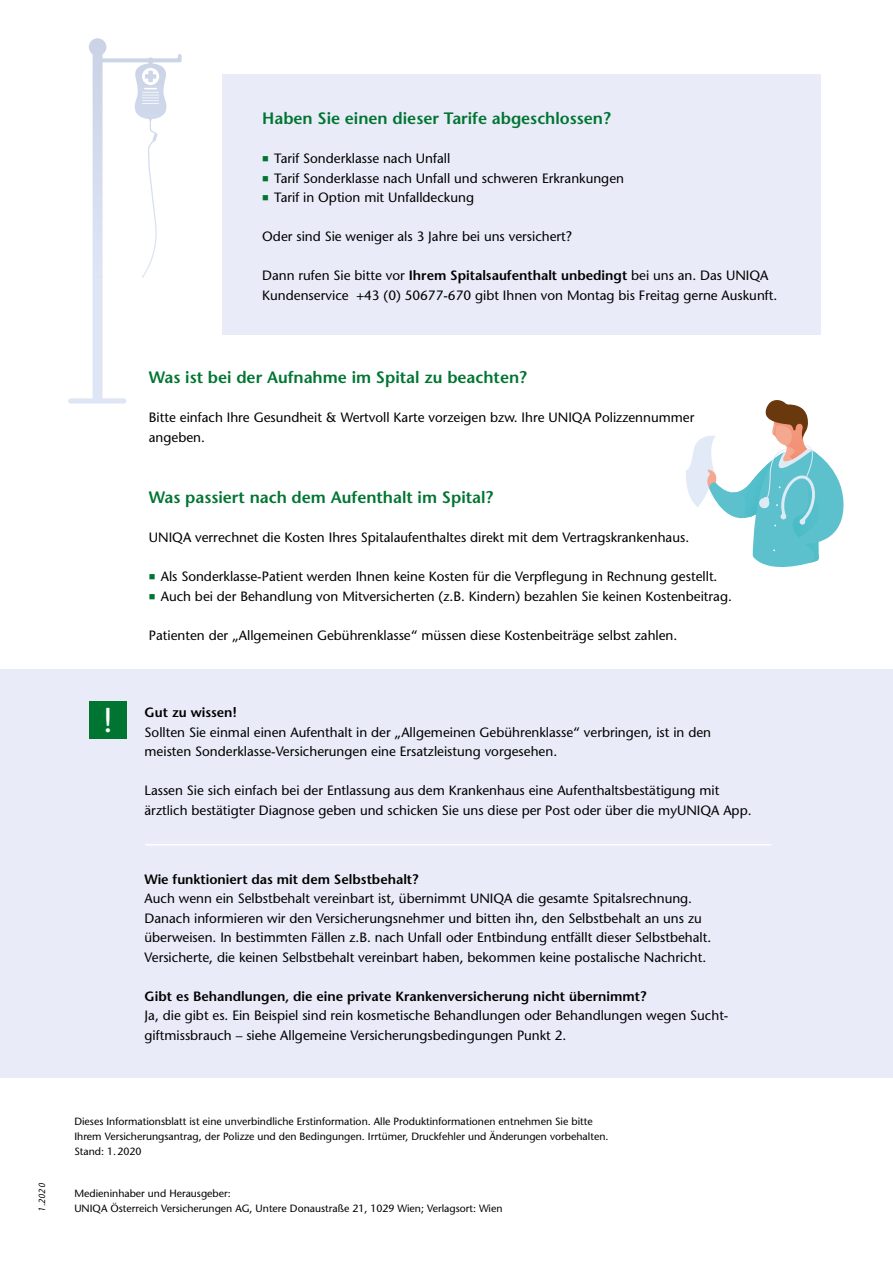
<style>
.page{position:relative;width:893px;height:1263px;background:#fff}
.page>*{position:absolute;margin:0;border:0;box-sizing:border-box;transform-origin:0 0}
.t1{font:32.85px "Stone Sans";color:#fff}
.t2{font:600 16.5px "Stone Sans";color:#007532}
.t3{font:13.5px/19.5px "Stone Sans";color:#000}
.t4{font:600 13.5px "Stone Sans";color:#000}
.t5{font:10.5px/15px "Stone Sans";color:#000}
.t6{font:italic 9px "Stone Sans";color:#000}
.s1{font-weight:600}
</style>
<div class="page">
<svg style="left:686px;top:400px;width:157px;height:167px"></svg>
<div style="left:223px;top:74px;width:598px;height:260px;background:#e9ecf8"></div>
<svg style="left:68px;top:38px;width:114px;height:366px"></svg>
<div style="left:0;top:669px;width:893px;height:408px;background:#e9ecf8"></div>
<hr style="left:145px;top:844px;width:626px;height:1px;background:#fff">
<div style="left:89px;top:702px;width:37px;height:37px;background:#007532"></div>
<p class="t6" style="left:37px;top:1211px;width:30px;rotate:-90deg">1.2020</p>
<p class="t2" style="left:262px;top:109px;width:350px">Haben Sie einen dieser Tarife abgeschlossen?</p>
<p class="t3" style="left:274px;top:149px;width:351px">Tarif Sonderklasse nach Unfall<br>Tarif Sonderklasse nach Unfall und schweren Erkrankungen<br>Tarif in Option mit Unfalldeckung</p>
<p class="t3" style="left:262px;top:227px;width:311px">Oder sind Sie weniger als 3 Jahre bei uns versichert?</p>
<p class="t3" style="left:262px;top:266px;width:517px">Dann rufen Sie bitte vor <span class="s1">Ihrem Spitalsaufenthalt unbedingt</span> bei uns an. Das UNIQA<br>Kundenservice +43 (0) 50677-670 gibt Ihnen von Montag bis Freitag gerne Auskunft.</p>
<p class="t2" style="left:149px;top:368px;width:380px">Was ist bei der Aufnahme im Spital zu beachten?</p>
<p class="t3" style="left:149px;top:408px;width:547px">Bitte einfach Ihre Gesundheit &amp; Wertvoll Karte vorzeigen bzw. Ihre UNIQA Polizzennummer angeben.</p>
<h1 class="t1" style="left:103px;top:701px;width:11px">!</h1>
<p class="t2" style="left:149px;top:488px;width:346px">Was passiert nach dem Aufenthalt im Spital?</p>
<p class="t3" style="left:149px;top:528px;width:542px">UNIQA verrechnet die Kosten Ihres Spitalaufenthaltes direkt mit dem Vertragskrankenhaus.</p>
<p class="t3" style="left:161px;top:567px;width:573px">Als Sonderklasse-Patient werden Ihnen keine Kosten für die Verpflegung in Rechnung gestellt.<br>Auch bei der Behandlung von Mitversicherten (z.B. Kindern) bezahlen Sie keinen Kostenbeitrag.</p>
<p class="t3" style="left:149px;top:625px;width:530px">Patienten der „Allgemeinen Gebührenklasse“ müssen diese Kostenbeiträge selbst zahlen.</p>
<p class="t4" style="left:145px;top:704px;width:94px">Gut zu wissen!</p>
<p class="t3" style="left:145px;top:722px;width:568px">Sollten Sie einmal einen Aufenthalt in der „Allgemeinen Gebührenklasse“ verbringen, ist in den meisten Sonderklasse-Versicherungen eine Ersatzleistung vorgesehen.</p>
<p class="t3" style="left:145px;top:781px;width:608px">Lassen Sie sich einfach bei der Entlassung aus dem Krankenhaus eine Aufenthaltsbestätigung mit ärztlich bestätigter Diagnose geben und schicken Sie uns diese per Post oder über die myUNIQA App.</p>
<p class="t4" style="left:145px;top:871px;width:275px">Wie funktioniert das mit dem Selbstbehalt?</p>
<p class="t3" style="left:145px;top:889px;width:568px">Auch wenn ein Selbstbehalt vereinbart ist, übernimmt UNIQA die gesamte Spitalsrechnung.<br>Danach informieren wir den Versicherungsnehmer und bitten ihn, den Selbstbehalt an uns zu überweisen. In bestimmten Fällen z.B. nach Unfall oder Entbindung entfällt dieser Selbstbehalt.<br>Versicherte, die keinen Selbstbehalt vereinbart haben, bekommen keine postalische Nachricht.</p>
<p class="t4" style="left:145px;top:988px;width:503px">Gibt es Behandlungen, die eine private Krankenversicherung nicht übernimmt?</p>
<p class="t3" style="left:145px;top:1006px;width:585px">Ja, die gibt es. Ein Beispiel sind rein kosmetische Behandlungen oder Behandlungen wegen Sucht&shy;giftmissbrauch – siehe Allgemeine Versicherungsbedingungen Punkt 2.</p>
<p class="t5" style="left:74px;top:1114px;width:536px">Dieses Informationsblatt ist eine unverbindliche Erstinformation. Alle Produktinformationen entnehmen Sie bitte<br>Ihrem Versicherungsantrag, der Polizze und den Bedingungen. Irrtümer, Druckfehler und Änderungen vorbehalten.<br>Stand: 1.2020</p>
<p class="t5" style="left:74px;top:1185px;width:158px">Medieninhaber und Herausgeber:</p>
<p class="t5" style="left:74px;top:1200px;width:430px">UNIQA Österreich Versicherungen AG, Untere Donaustraße 21, 1029 Wien; Verlagsort: Wien</p>
</div>
